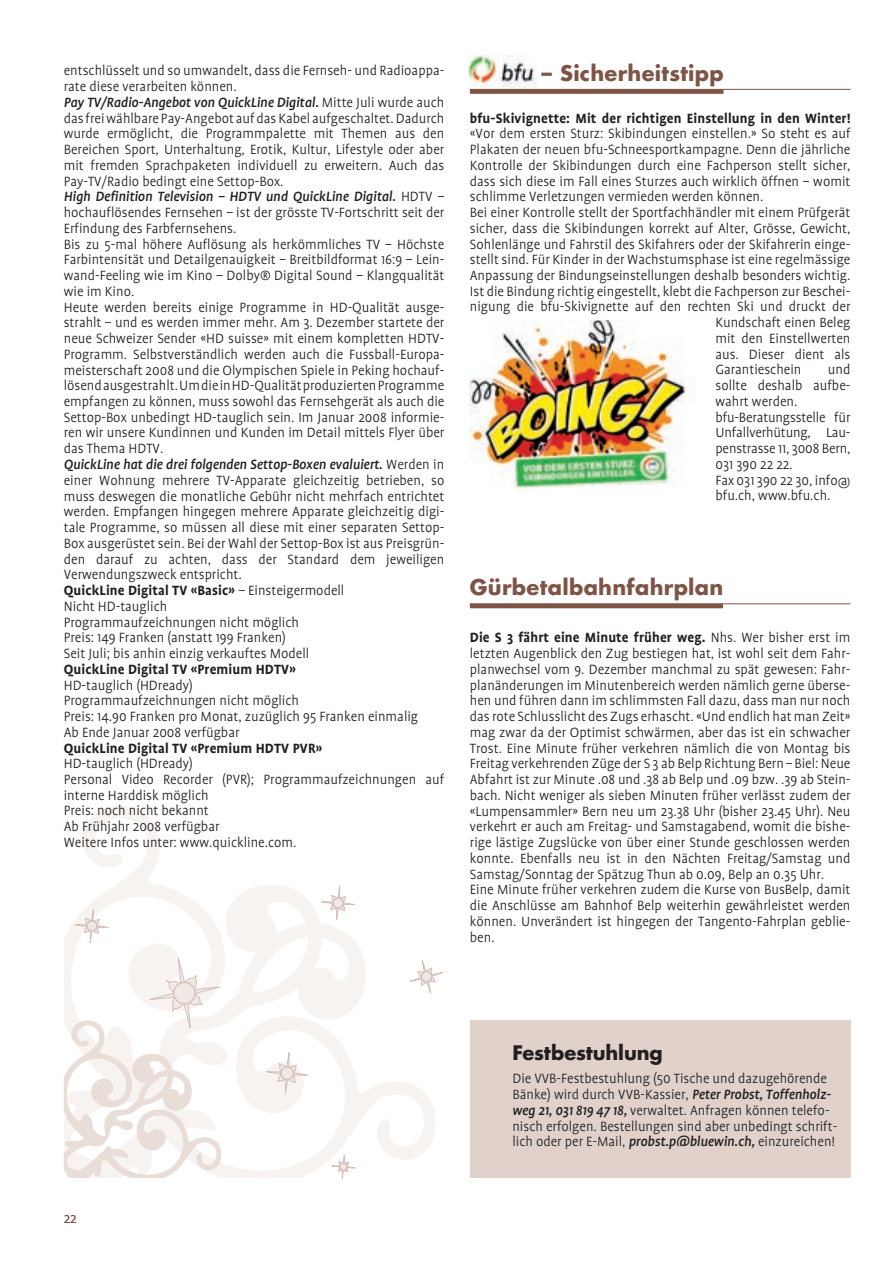
<style>
.page{position:relative;width:893px;height:1263px;background:#fff}
.page>*{position:absolute;margin:0;border:0;box-sizing:border-box;transform-origin:0 0}
.t1{font:700 21px "Futura";letter-spacing:.015em;color:#7e5447}
.t2{font:700 19.5px "Futura";letter-spacing:-.01em;color:#231f20}
.t3{font:300 15.3px/15.8px "Profile";color:#231f20}
.t4{font:700 15.3px "Profile";letter-spacing:.01em;color:#231f20}
.t5{font:300 15.3px "Profile";color:#7e5447}
.s1{font-weight:500;font-style:italic}
.s2{font-weight:700}
</style>
<div class="page">
<div style="left:470px;top:89px;width:253px;height:5px;background:#7e5447"></div>
<hr style="left:470px;top:89px;width:380px;height:1px;background:#7e5447">
<hr style="left:470px;top:604px;width:253px;height:4px;background:#7e5447">
<hr style="left:470px;top:604px;width:380px;height:1px;background:#7e5447">
<img style="left:470px;top:320px;width:225px;height:169px">
<div style="left:470px;top:1020px;width:380px;height:158px;background:#e0d2cb"></div>
<svg style="left:82px;top:806px;width:353px;height:372px"></svg>
<svg style="left:258px;top:1043px;width:59px;height:60px"></svg>
<div style="left:281px;top:1067px;width:13px;height:13px;background:#f0e8e4;border-radius:50%"></div>
<div style="left:281px;top:1067px;width:13px;height:13px;border:1px solid #d5c0b7;border-radius:50%"></div>
<svg style="left:312px;top:876px;width:53px;height:53px"></svg>
<div style="left:333px;top:898px;width:10px;height:10px;background:#f0e8e4;border-radius:50%"></div>
<div style="left:333px;top:898px;width:11px;height:10px;border:1px solid #d5c0b7;border-radius:50%"></div>
<svg style="left:401px;top:951px;width:42px;height:51px"></svg>
<svg style="left:320px;top:1143px;width:47px;height:36px"></svg>
<div style="left:340px;top:1163px;width:7px;height:7px;background:#f0e8e4;border-radius:50%"></div>
<div style="left:340px;top:1163px;width:7px;height:7px;border:1px solid #d5c0b7;border-radius:50%"></div>
<svg style="left:64px;top:899px;width:163px;height:279px"></svg>
<div style="left:87px;top:921px;width:10px;height:10px;background:#f0e8e4;border-radius:50%"></div>
<div style="left:87px;top:920px;width:10px;height:11px;border:1px solid #d5c0b7;border-radius:50%"></div>
<img style="left:469px;top:56px;width:68px;height:32px">
<p class="t3" style="left:64px;top:63px;width:382px">entschlüsselt und so umwandelt, dass die Fernseh- und Radioappa&shy;rate diese verarbeiten können.<br><span class="s1">Pay TV/Radio-Angebot von QuickLine Digital.</span> Mitte Juli wurde auch das frei wählbare Pay-Angebot auf das Kabel aufgeschaltet. Dadurch wurde ermöglicht, die Programmpalette mit Themen aus den Bereichen Sport, Unterhaltung, Erotik, Kultur, Lifestyle oder aber mit fremden Sprachpaketen individuell zu erweitern. Auch das Pay-TV/Radio bedingt eine Settop-Box.<br><span class="s1">High Definition Television – HDTV und QuickLine Digital.</span> HDTV – hochauflösendes Fernsehen – ist der grösste TV-Fortschritt seit der Erfindung des Farbfernsehens.<br>Bis zu 5-mal höhere Auflösung als herkömmliches TV – Höchste Farbintensität und Detailgenauigkeit – Breitbildformat 16:9 – Lein&shy;wand-Feeling wie im Kino – Dolby® Digital Sound – Klangqualität wie im Kino.<br>Heute werden bereits einige Programme in HD-Qualität ausge&shy;strahlt – und es werden immer mehr. Am 3. Dezember startete der neue Schweizer Sender «HD suisse» mit einem kompletten HDTV-Programm. Selbstverständlich werden auch die Fussball-Europa&shy;meisterschaft 2008 und die Olympischen Spiele in Peking hochauf&shy;lösend ausgestrahlt. Um die in HD-Qualität produzierten Programme empfangen zu können, muss sowohl das Fernsehgerät als auch die Settop-Box unbedingt HD-tauglich sein. Im Januar 2008 informie&shy;ren wir unsere Kundinnen und Kunden im Detail mittels Flyer über das Thema HDTV.<br><span class="s1">QuickLine hat die drei folgenden Settop-Boxen evaluiert.</span> Werden in einer Wohnung mehrere TV-Apparate gleichzeitig betrieben, so muss deswegen die monatliche Gebühr nicht mehrfach entrichtet werden. Empfangen hingegen mehrere Apparate gleichzeitig digi&shy;tale Programme, so müssen all diese mit einer separaten Settop-Box ausgerüstet sein. Bei der Wahl der Settop-Box ist aus Preisgrün&shy;den darauf zu achten, dass der Standard dem jeweiligen Verwendungszweck entspricht.<br><span class="s2">QuickLine Digital TV «Basic»</span> – Einsteigermodell<br>Nicht HD-tauglich<br>Programmaufzeichnungen nicht möglich<br>Preis: 149 Franken (anstatt 199 Franken)<br>Seit Juli; bis anhin einzig verkauftes Modell</p>
<p class="t4" style="left:64px;top:661px;width:234px">QuickLine Digital TV «Premium HDTV»</p>
<p class="t3" style="left:64px;top:677px;width:356px">HD-tauglich (HDready)<br>Programmaufzeichnungen nicht möglich<br>Preis: 14.90 Franken pro Monat, zuzüglich 95 Franken einmalig Ab Ende Januar 2008 verfügbar</p>
<p class="t4" style="left:64px;top:740px;width:260px">QuickLine Digital TV «Premium HDTV PVR»</p>
<p class="t3" style="left:64px;top:756px;width:382px">HD-tauglich (HDready)<br>Personal Video Recorder (PVR); Programmaufzeichnungen auf interne Harddisk möglich<br>Preis: noch nicht bekannt<br>Ab Frühjahr 2008 verfügbar<br>Weitere Infos unter: www.quickline.com.</p>
<h1 class="t1" style="left:541px;top:58px;width:184px">– Sicherheitstipp</h1>
<p class="t4" style="left:470px;top:110px;width:382px">bfu-Skivignette: Mit der richtigen Einstellung in den Winter!</p>
<p class="t3" style="left:470px;top:126px;width:382px">«Vor dem ersten Sturz: Skibindungen einstellen.» So steht es auf</p>
<p class="t3" style="left:470px;top:142px;width:382px">Plakaten der neuen bfu-Schneesportkampagne. Denn die jährliche</p>
<p class="t3" style="left:470px;top:157px;width:382px">Kontrolle der Skibindungen durch eine Fachperson stellt sicher,</p>
<p class="t3" style="left:470px;top:173px;width:382px">dass sich diese im Fall eines Sturzes auch wirklich öffnen – womit</p>
<p class="t3" style="left:470px;top:189px;width:295px">schlimme Verletzungen vermieden werden können.</p>
<p class="t3" style="left:470px;top:205px;width:382px">Bei einer Kontrolle stellt der Sportfachhändler mit einem Prüfgerät</p>
<p class="t3" style="left:470px;top:220px;width:382px">sicher, dass die Skibindungen korrekt auf Alter, Grösse, Gewicht,</p>
<p class="t3" style="left:470px;top:236px;width:382px">Sohlenlänge und Fahrstil des Skifahrers oder der Skifahrerin einge-</p>
<p class="t3" style="left:470px;top:252px;width:382px">stellt sind. Für Kinder in der Wachstumsphase ist eine regelmässige</p>
<p class="t3" style="left:470px;top:268px;width:382px">Anpassung der Bindungseinstellungen deshalb besonders wichtig.</p>
<p class="t3" style="left:470px;top:283px;width:382px">Ist die Bindung richtig eingestellt, klebt die Fachperson zur Beschei-</p>
<p class="t3" style="left:470px;top:299px;width:382px">nigung die bfu-Skivignette auf den rechten Ski und druckt der</p>
<p class="t3" style="left:715px;top:315px;width:136px">Kundschaft einen Beleg</p>
<p class="t3" style="left:715px;top:331px;width:136px">mit den Einstellwerten</p>
<p class="t3" style="left:715px;top:346px;width:136px">aus. Dieser dient als</p>
<p class="t3" style="left:715px;top:362px;width:87px">Garantieschein</p>
<p class="t3" style="left:715px;top:362px;width:137px;text-indent:112px">und sollte deshalb aufbe&shy;wahrt werden. bfu-Beratungsstelle für<br>Unfallverhütung, Lau&shy;penstrasse 11, 3008 Bern,<br>031 390 22 22.<br>Fax 031 390 22 30, info@ bfu.ch, www.bfu.ch.</p>
<h1 class="t1" style="left:470px;top:573px;width:255px">Gürbetalbahnfahrplan</h1>
<p class="t3" style="left:470px;top:630px;width:382px"><span class="s2">Die S 3 fährt eine Minute früher weg.</span> Nhs. Wer bisher erst im letzten Augenblick den Zug bestiegen hat, ist wohl seit dem Fahr&shy;planwechsel vom 9. Dezember manchmal zu spät gewesen: Fahr&shy;planänderungen im Minutenbereich werden nämlich gerne überse&shy;hen und führen dann im schlimmsten Fall dazu, dass man nur noch das rote Schlusslicht des Zugs erhascht. «Und endlich hat man Zeit» mag zwar da der Optimist schwärmen, aber das ist ein schwacher Trost. Eine Minute früher verkehren nämlich die von Montag bis Freitag verkehrenden Züge der S 3 ab Belp Richtung Bern– Biel: Neue Abfahrt ist zur Minute .08 und .38 ab Belp und .09 bzw. .39 ab Stein&shy;bach. Nicht weniger als sieben Minuten früher verlässt zudem der «Lumpensammler» Bern neu um 23.38 Uhr (bisher 23.45 Uhr). Neu verkehrt er auch am Freitag- und Samstagabend, womit die bishe&shy;rige lästige Zugslücke von über einer Stunde geschlossen werden konnte. Ebenfalls neu ist in den Nächten Freitag/Samstag und Samstag/Sonntag der Spätzug Thun ab 0.09, Belp an 0.35 Uhr.<br>Eine Minute früher verkehren zudem die Kurse von BusBelp, damit die Anschlüsse am Bahnhof Belp weiterhin gewährleistet werden können. Unverändert ist hingegen der Tangento-Fahrplan geblie&shy;ben.</p>
<p class="t5" style="left:64px;top:1211px;width:14px">22</p>
<p class="t2" style="left:512px;top:1039px;width:152px">Festbestuhlung</p>
<p class="t3" style="left:512px;top:1071px;width:326px">Die VVB-Festbestuhlung (50 Tische und dazugehörende Bänke) wird durch VVB-Kassier, <span class="s1">Peter Probst, Toffenholz&shy;weg 21, 031 819 47 18,</span> verwaltet. Anfragen können telefo&shy;nisch erfolgen. Bestellungen sind aber unbedingt schrift&shy;lich oder per E-Mail, <span class="s1">probst.p@bluewin.ch,</span> einzureichen!</p>
</div>
